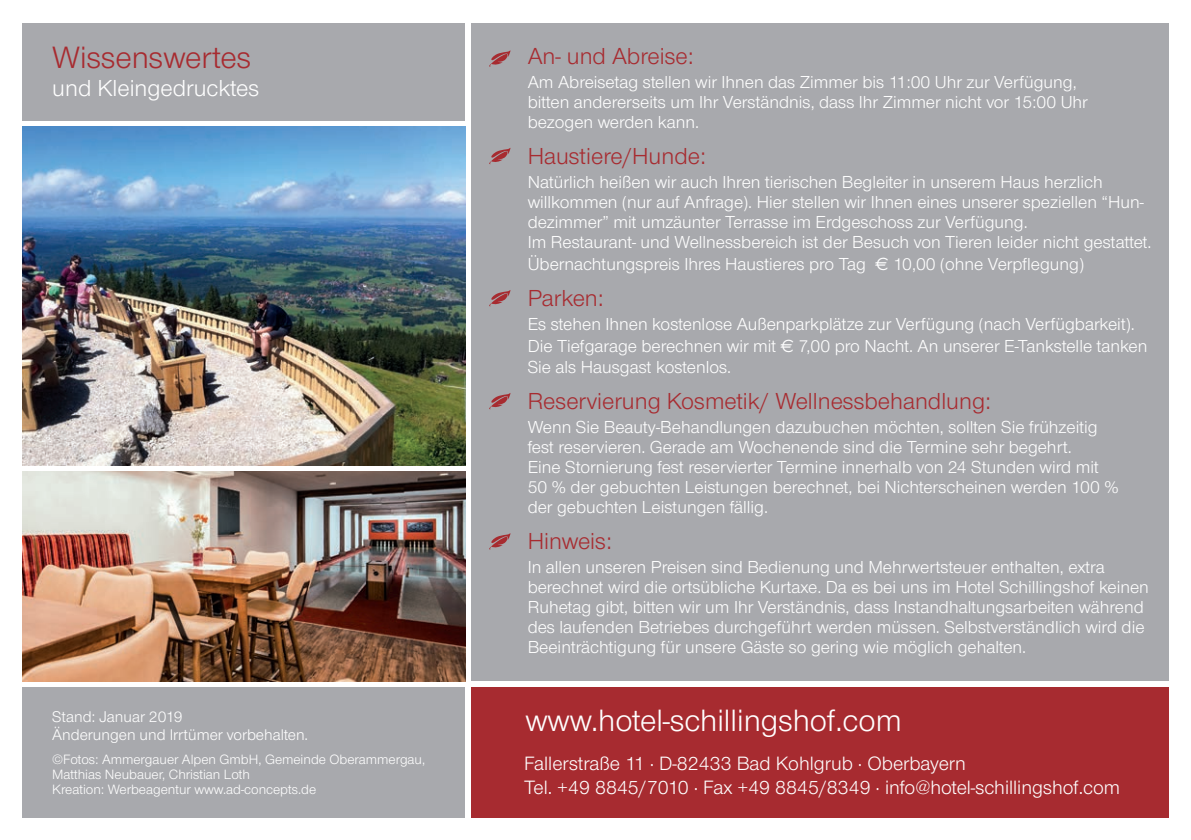
<style>
.page{position:relative;width:1191px;height:840px;background:#fff}
.page>*{position:absolute;margin:0;border:0;box-sizing:border-box;transform-origin:0 0}
.t1{font:32px "Nimbus Sans Novus T";color:#fff}
.t2{font:32px "Nimbus Sans Novus T";color:#a72b30}
.t3{font:24px "Nimbus Sans Novus T";color:#a72b30}
.t4{font:24px "Nimbus Sans Novus T";color:#fff}
.t5{font:20px/24px "Nimbus Sans Novus T";color:#fff}
.t6{font:18px/20px "Nimbus Sans Novus T";color:#fff}
.t7{font:16px/18px "Nimbus Sans Novus T";color:#fff}
.t8{font:14px/15px "Nimbus Sans Novus T";color:#fff}
.s1{font-family:"Euro Sans"}
</style>
<div class="page">
<div style="left:471px;top:686px;width:697px;height:130px;background:#a72b30"></div>
<div style="left:471px;top:23px;width:697px;height:657px;background:#a8a9ad"></div>
<div style="left:23px;top:23px;width:442px;height:97px;background:#a8a9ad"></div>
<svg style="left:489px;top:393px;width:21px;height:16px"></svg>
<svg style="left:489px;top:533px;width:21px;height:16px"></svg>
<svg style="left:489px;top:290px;width:21px;height:16px"></svg>
<svg style="left:489px;top:148px;width:21px;height:16px"></svg>
<svg style="left:489px;top:50px;width:21px;height:17px"></svg>
<div style="left:23px;top:686px;width:442px;height:130px;background:#a8a9ad"></div>
<img style="left:23px;top:126px;width:442px;height:339px">
<img style="left:23px;top:471px;width:442px;height:209px">
<h1 class="t2" style="left:52px;top:38px;width:200px">Wissenswertes</h1>
<h2 class="t4" style="left:52px;top:74px;width:208px">und Kleingedrucktes</h2>
<h2 class="t3" style="left:527px;top:42px;width:167px">An- und Abreise:</h2>
<p class="t6" style="left:528px;top:72px;width:561px">Am Abreisetag stellen wir Ihnen das Zimmer bis 11:00 Uhr zur Verfügung, bitten andererseits um Ihr Verständnis, dass Ihr Zimmer nicht vor 15:00 Uhr bezogen werden kann.</p>
<h2 class="t3" style="left:528px;top:142px;width:180px">Haustiere/Hunde:</h2>
<p class="t6" style="left:528px;top:172px;width:625px">Natürlich heißen wir auch Ihren tierischen Begleiter in unserem Haus herzlich willkommen (nur auf Anfrage). Hier stellen wir Ihnen eines unserer speziellen “Hun&shy;dezimmer” mit umzäunter Terrasse im Erdgeschoss zur Verfügung.<br>Im Restaurant- und Wellnessbereich ist der Besuch von Tieren leider nicht gestattet.</p>
<p class="t6" style="left:528px;top:254px;width:558px">Übernachtungspreis Ihres Haustieres pro Tag <span class="s1">E</span> 10,00 (ohne Verpflegung)</p>
<h2 class="t3" style="left:528px;top:284px;width:77px">Parken:</h2>
<p class="t6" style="left:528px;top:313px;width:621px;line-height:22px">Es stehen Ihnen kostenlose Außenparkplätze zur Verfügung (nach Verfügbarkeit).<br>Die Tiefgarage berechnen wir mit <span class="s1">E</span> 7,00 pro Nacht. An unserer E-Tankstelle tanken</p>
<p class="t6" style="left:528px;top:356px;width:205px">Sie als Hausgast kostenlos.</p>
<h2 class="t3" style="left:528px;top:386px;width:465px">Reservierung Kosmetik/ Wellnessbehandlung:</h2>
<p class="t6" style="left:528px;top:416px;width:592px">Wenn Sie Beauty-Behandlungen dazubuchen möchten, sollten Sie frühzeitig fest reservieren. Gerade am Wochenende sind die Termine sehr begehrt.<br>Eine Stornierung fest reservierter Termine innerhalb von 24 Stunden wird mit 50 % der gebuchten Leistungen berechnet, bei Nichterscheinen werden 100 % der gebuchten Leistungen fällig.</p>
<h2 class="t3" style="left:528px;top:526px;width:86px">Hinweis:</h2>
<p class="t6" style="left:528px;top:556px;width:622px">In allen unseren Preisen sind Bedienung und Mehrwertsteuer enthalten, extra berechnet wird die ortsübliche Kurtaxe. Da es bei uns im Hotel Schillingshof keinen Ruhetag gibt, bitten wir um Ihr Verständnis, dass Instandhaltungsarbeiten während des laufenden Betriebes durchgeführt werden müssen. Selbstverständlich wird die Beeinträchtigung für unsere Gäste so gering wie möglich gehalten.</p>
<h1 class="t1" style="left:525px;top:701px;width:378px">www.hotel-schillingshof.com</h1>
<p class="t7" style="left:52px;top:707px;width:257px">Stand: Januar 2019<br>Änderungen und Irrtümer vorbehalten.</p>
<p class="t8" style="left:52px;top:751px;width:374px">©Fotos: Ammergauer Alpen GmbH, Gemeinde Oberammergau,<br>Matthias Neubauer, Christian Loth<br>Kreation: Werbeagentur www.ad-concepts.de</p>
<p class="t5" style="left:524px;top:750px;width:597px">Fallerstraße 11 · D-82433 Bad Kohlgrub · Oberbayern<br>Tel. +49 8845/7010 · Fax +49 8845/8349 · info@hotel-schillingshof.com</p>
</div>
